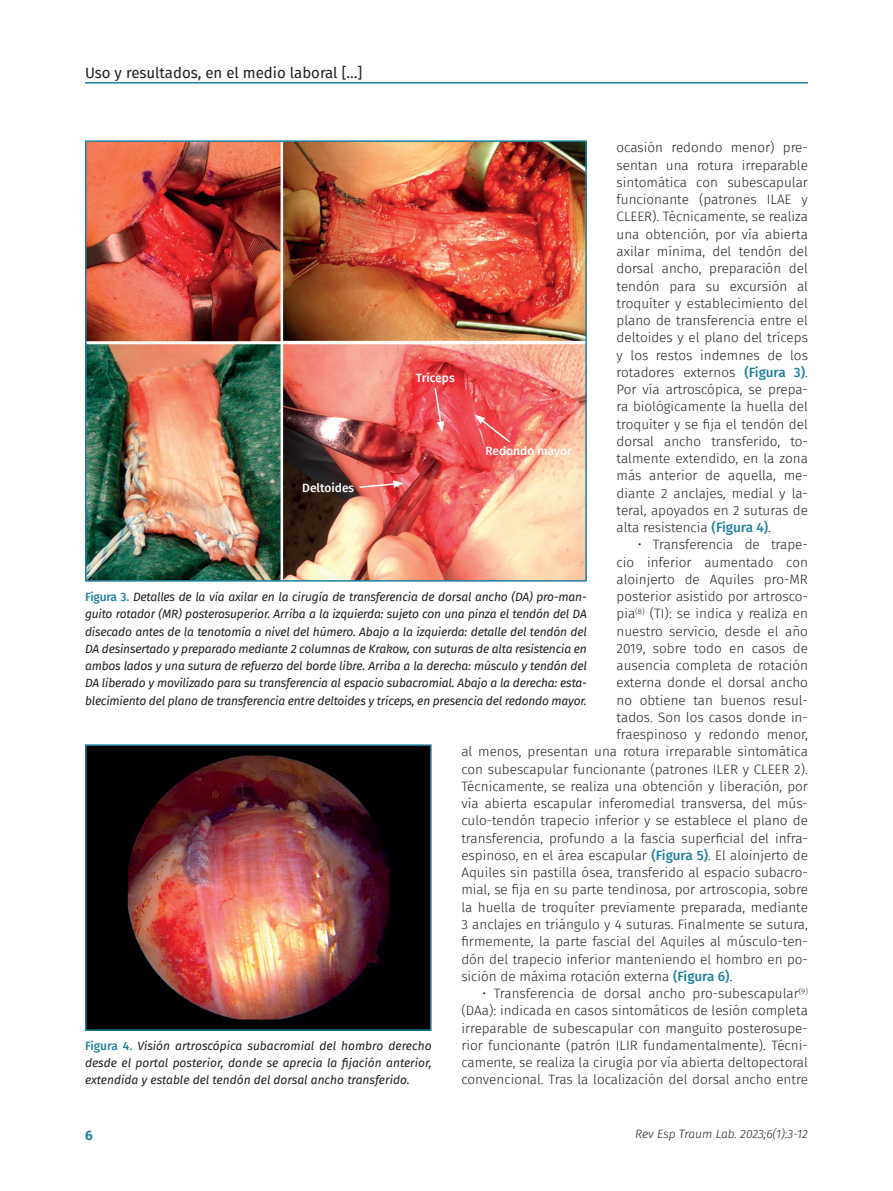
<style>
.page{position:relative;width:893px;height:1191px;background:#fff}
.page>*{position:absolute;margin:0;border:0;box-sizing:border-box;transform-origin:0 0}
.t1{font:15px "Fira Sans FS";color:#231f20}
.Párrafo_general{font:13.5px/17.2px "Fira Sans Light FS";color:#231f20;text-align:justify}
.t2{font:700 13.5px "Fira Sans FS";color:#1d819c}
.Pie_de_foto{font:italic 12px/17.2px "Fira Sans FS";letter-spacing:-.015em;color:#231f20;text-align:justify}
.t3{font:italic 300 12px "Fira Sans FS";letter-spacing:-.005em;color:#231f20}
.Anotaciones_tabla{font:500 12px "Fira Sans FS";color:#fff}
.s1{font-family:"Fira Sans FS";font-weight:500;color:#1d819c}
.s2{font-weight:500;font-style:normal;color:#1d819c}
</style>
<div class="page">
<hr style="left:85px;top:82px;width:723px;height:2px;background:#1d819c">
<img style="left:88px;top:747px;width:341px;height:281px">
<div style="left:85px;top:744px;width:347px;height:287px;border:2px solid #1d819c"></div>
<img style="left:88px;top:143px;width:496px;height:435px">
<div style="left:85px;top:140px;width:502px;height:441px;border:2px solid #1d819c"></div>
<svg style="left:433px;top:386px;width:11px;height:46px"></svg>
<svg style="left:475px;top:414px;width:37px;height:30px"></svg>
<svg style="left:358px;top:480px;width:46px;height:9px"></svg>
<p class="t1" style="left:85px;top:62px;width:279px">Uso y resultados, en el medio laboral […]</p>
<p class="Párrafo_general" style="left:617px;top:139px;width:193px">ocasión redondo menor) pre&shy;sentan una rotura irreparable sintomática con subescapular funcionante (patrones ILAE y CLEER). Técnicamente, se realiza una obtención, por vía abierta axilar mínima, del tendón del dorsal ancho, preparación del tendón para su excursión al troquíter y establecimiento del plano de transferencia entre el deltoides y el plano del tríceps y los restos indemnes de los rotadores externos <span class="s1">(Figura 3)</span>.<br>Por vía artroscópica, se prepa&shy;ra biológicamente la huella del troquíter y se fija el tendón del dorsal ancho transferido, to&shy;talmente extendido, en la zona más anterior de aquella, me&shy;diante 2 anclajes, medial y la&shy;teral, apoyados en 2 suturas de alta resistencia <span class="s1">(Figura 4)</span>.</p>
<p class="Párrafo_general" style="left:638px;top:536px;width:172px">• Transferencia de trape-</p>
<p class="Párrafo_general" style="left:617px;top:553px;width:193px">cio inferior aumentado con</p>
<p class="Párrafo_general" style="left:617px;top:570px;width:193px">aloinjerto de Aquiles pro-MR</p>
<p class="Párrafo_general" style="left:617px;top:588px;width:193px">posterior asistido por artrosco-</p>
<p class="Párrafo_general" style="left:617px;top:605px;width:193px">pia<sup>(8)</sup> (TI): se indica y realiza en</p>
<p class="Párrafo_general" style="left:617px;top:622px;width:193px">nuestro servicio, desde el año</p>
<p class="Párrafo_general" style="left:617px;top:639px;width:193px">2019, sobre todo en casos de</p>
<p class="Párrafo_general" style="left:617px;top:657px;width:193px">ausencia completa de rotación</p>
<p class="Párrafo_general" style="left:617px;top:674px;width:193px">externa donde el dorsal ancho</p>
<p class="Párrafo_general" style="left:617px;top:691px;width:193px">no obtiene tan buenos resul-</p>
<p class="Párrafo_general" style="left:617px;top:708px;width:193px">tados. Son los casos donde in-</p>
<p class="Párrafo_general" style="left:617px;top:726px;width:193px">fraespinoso y redondo menor,</p>
<p class="Párrafo_general" style="left:461px;top:743px;width:348px">al menos, presentan una rotura irreparable sintomática</p>
<p class="Párrafo_general" style="left:461px;top:760px;width:348px">con subescapular funcionante (patrones ILER y CLEER 2).</p>
<p class="Párrafo_general" style="left:461px;top:777px;width:348px">Técnicamente, se realiza una obtención y liberación, por</p>
<p class="Párrafo_general" style="left:461px;top:795px;width:348px">vía abierta escapular inferomedial transversa, del mús-</p>
<p class="Párrafo_general" style="left:461px;top:812px;width:348px">culo-tendón trapecio inferior y se establece el plano de</p>
<p class="Párrafo_general" style="left:461px;top:829px;width:348px">transferencia, profundo a la fascia superficial del infra-</p>
<p class="Párrafo_general" style="left:461px;top:846px;width:348px">espinoso, en el área escapular <span class="s1">(Figura 5)</span>. El aloinjerto de</p>
<p class="Párrafo_general" style="left:461px;top:864px;width:348px">Aquiles sin pastilla ósea, transferido al espacio subacro-</p>
<p class="Párrafo_general" style="left:461px;top:881px;width:348px">mial, se fija en su parte tendinosa, por artroscopia, sobre</p>
<p class="Párrafo_general" style="left:461px;top:898px;width:348px">la huella de troquíter previamente preparada, mediante</p>
<p class="Párrafo_general" style="left:461px;top:915px;width:348px">3 anclajes en triángulo y 4 suturas. Finalmente se sutura,</p>
<p class="Párrafo_general" style="left:461px;top:933px;width:348px">firmemente, la parte fascial del Aquiles al músculo-ten-</p>
<p class="Párrafo_general" style="left:461px;top:950px;width:348px">dón del trapecio inferior manteniendo el hombro en po-</p>
<p class="Párrafo_general" style="left:461px;top:967px;width:273px">sición de máxima rotación externa <span class="s1">(Figura 6)</span>.</p>
<p class="Párrafo_general" style="left:461px;top:984px;width:348px;text-indent:21px">• Transferencia de dorsal ancho pro-subescapular<sup>(9) </sup>(DAa): indicada en casos sintomáticos de lesión completa irreparable de subescapular con manguito posterosupe&shy;rior funcionante (patrón ILIR fundamentalmente). Técni&shy;camente, se realiza la cirugía por vía abierta deltopectoral convencional. Tras la localización del dorsal ancho entre</p>
<p class="Anotaciones_tabla" style="left:416px;top:369px;width:41px">Tríceps</p>
<p class="Anotaciones_tabla" style="left:485px;top:442px;width:88px">Redondo mayor</p>
<p class="Anotaciones_tabla" style="left:302px;top:478px;width:54px">Deltoides</p>
<p class="Pie_de_foto" style="left:85px;top:588px;width:503px"><span class="s2">Figura 3.</span> Detalles de la vía axilar en la cirugía de transferencia de dorsal ancho (DA) pro-man&shy;guito rotador (MR) posterosuperior. Arriba a la izquierda: sujeto con una pinza el tendón del DA disecado antes de la tenotomía a nivel del húmero. Abajo a la izquierda: detalle del tendón del DA desinsertado y preparado mediante 2 columnas de Krakow, con suturas de alta resistencia en ambos lados y una sutura de refuerzo del borde libre. Arriba a la derecha: músculo y tendón del DA liberado y movilizado para su transferencia al espacio subacromial. Abajo a la derecha: esta&shy;blecimiento del plano de transferencia entre deltoides y tríceps, en presencia del redondo mayor.</p>
<p class="Pie_de_foto" style="left:85px;top:1037px;width:348px"><span class="s2">Figura 4.</span> Visión artroscópica subacromial del hombro derecho desde el portal posterior, donde se aprecia la fijación anterior, extendida y estable del tendón del dorsal ancho transferido.</p>
<p class="t2" style="left:85px;top:1124px;width:9px">6</p>
<p class="t3" style="left:635px;top:1125px;width:174px">Rev Esp Traum Lab. 2023;6(1):3-12</p>
</div>
